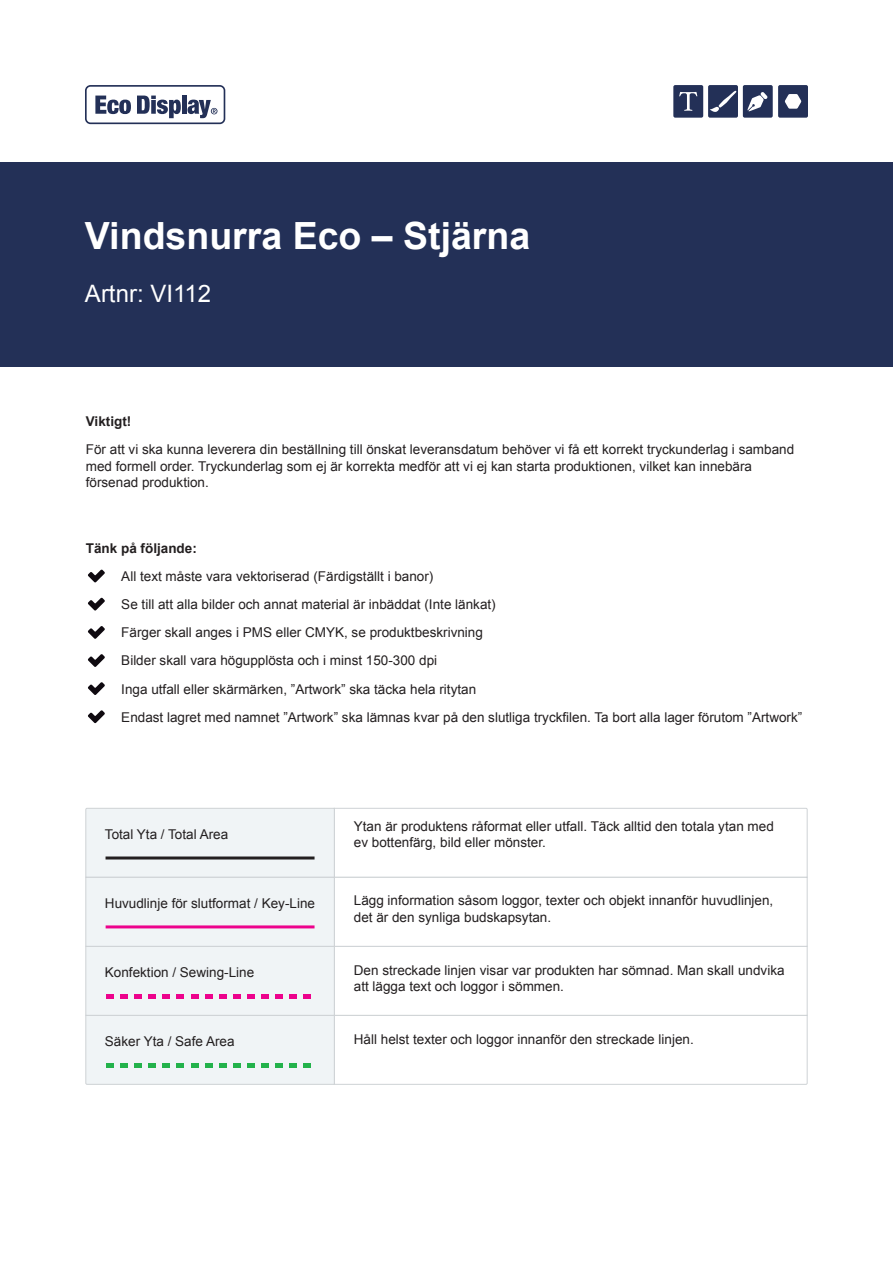
<style>
.page{position:relative;width:893px;height:1263px;background:#fff}
.page>*{position:absolute;margin:0;border:0;box-sizing:border-box;transform-origin:0 0}
.t1{font:700 37.5px "Arial";color:#fff}
.t2{font:24px "Arial";color:#fff}
.t3{font:13.5px/16.2px "Arial";color:#231f20}
.t4{font:700 13.5px "Arial";color:#231f20}
</style>
<div class="page">
<div style="left:0;top:163px;width:893px;height:204px;background:#233057"></div>
<svg style="left:673px;top:85px;width:135px;height:33px"></svg>
<svg style="left:85px;top:85px;width:140px;height:39px"></svg>
<div style="left:334px;top:877px;width:473px;height:70px;background:#fff;border:1px solid #ced2d5"></div>
<svg style="left:85px;top:807px;width:723px;height:71px"></svg>
<div style="left:85px;top:946px;width:250px;height:70px;background:#f0f4f6;border:1px solid #ced2d5"></div>
<div style="left:85px;top:877px;width:250px;height:70px;background:#f0f4f6;border:1px solid #ced2d5"></div>
<hr style="left:106px;top:856px;width:209px;height:3px;background:#231f20">
<svg style="left:85px;top:1014px;width:723px;height:71px"></svg>
<div style="left:289px;top:1063px;width:8px;height:5px;background:#23b24b"></div>
<div style="left:275px;top:1063px;width:8px;height:5px;background:#23b24b"></div>
<div style="left:134px;top:994px;width:8px;height:5px;background:#ed028c"></div>
<div style="left:120px;top:994px;width:8px;height:5px;background:#ed028c"></div>
<div style="left:106px;top:994px;width:8px;height:5px;background:#ed028c"></div>
<div style="left:176px;top:994px;width:8px;height:5px;background:#ed028c"></div>
<div style="left:162px;top:994px;width:8px;height:5px;background:#ed028c"></div>
<div style="left:148px;top:994px;width:8px;height:5px;background:#ed028c"></div>
<div style="left:219px;top:994px;width:8px;height:5px;background:#ed028c"></div>
<div style="left:205px;top:994px;width:8px;height:5px;background:#ed028c"></div>
<svg style="left:191px;top:994px;width:7px;height:5px"></svg>
<div style="left:261px;top:994px;width:8px;height:5px;background:#ed028c"></div>
<div style="left:247px;top:994px;width:8px;height:5px;background:#ed028c"></div>
<div style="left:233px;top:994px;width:8px;height:5px;background:#ed028c"></div>
<svg style="left:304px;top:994px;width:7px;height:5px"></svg>
<div style="left:289px;top:994px;width:8px;height:5px;background:#ed028c"></div>
<div style="left:275px;top:994px;width:8px;height:5px;background:#ed028c"></div>
<hr style="left:106px;top:925px;width:209px;height:3px;background:#ed028c">
<svg style="left:88px;top:654px;width:17px;height:13px"></svg>
<svg style="left:88px;top:682px;width:17px;height:13px"></svg>
<svg style="left:88px;top:626px;width:17px;height:13px"></svg>
<svg style="left:88px;top:598px;width:17px;height:12px"></svg>
<svg style="left:88px;top:569px;width:17px;height:13px"></svg>
<svg style="left:88px;top:710px;width:17px;height:13px"></svg>
<h1 class="t1" style="left:85px;top:211px;width:447px">Vindsnurra Eco – Stjärna</h1>
<h2 class="t2" style="left:85px;top:278px;width:128px">Artnr: VI112</h2>
<p class="t4" style="left:86px;top:413px;width:47px">Viktigt!</p>
<p class="t3" style="left:86px;top:442px;width:710px">För att vi ska kunna leverera din beställning till önskat leveransdatum behöver vi få ett korrekt tryckunderlag i samband med formell order. Tryckunderlag som ej är korrekta medför att vi ej kan starta produktionen, vilket kan innebära försenad produktion.</p>
<p class="t4" style="left:86px;top:539px;width:113px">Tänk på följande:</p>
<p class="t3" style="left:121px;top:562px;width:682px;line-height:28.2px">All text måste vara vektoriserad (Färdigställt i banor)<br>Se till att alla bilder och annat material är inbäddat (Inte länkat)<br>Färger skall anges i PMS eller CMYK, se produktbeskrivning<br>Bilder skall vara högupplösta och i minst 150-300 dpi<br>Inga utfall eller skärmärken, ”Artwork” ska täcka hela ritytan<br>Endast lagret med namnet ”Artwork” ska lämnas kvar på den slutliga tryckfilen. Ta bort alla lager förutom ”Artwork”</p>
<p class="t3" style="left:105px;top:826px;width:125px">Total Yta / Total Area</p>
<p class="t3" style="left:354px;top:818px;width:421px">Ytan är produktens råformat eller utfall. Täck alltid den totala ytan med ev bottenfärg, bild eller mönster.</p>
<p class="t3" style="left:105px;top:895px;width:212px">Huvudlinje för slutformat / Key-Line</p>
<p class="t3" style="left:354px;top:893px;width:421px">Lägg information såsom loggor, texter och objekt innanför huvudlinjen, det är den synliga budskapsytan.</p>
<p class="t3" style="left:105px;top:964px;width:151px">Konfektion / Sewing-Line</p>
<p class="t3" style="left:354px;top:962px;width:432px">Den streckade linjen visar var produkten har sömnad. Man skall undvika att lägga text och loggor i sömmen.</p>
<p class="t3" style="left:105px;top:1033px;width:131px">Säker Yta / Safe Area</p>
<p class="t3" style="left:354px;top:1031px;width:341px">Håll helst texter och loggor innanför den streckade linjen.</p>
</div>
